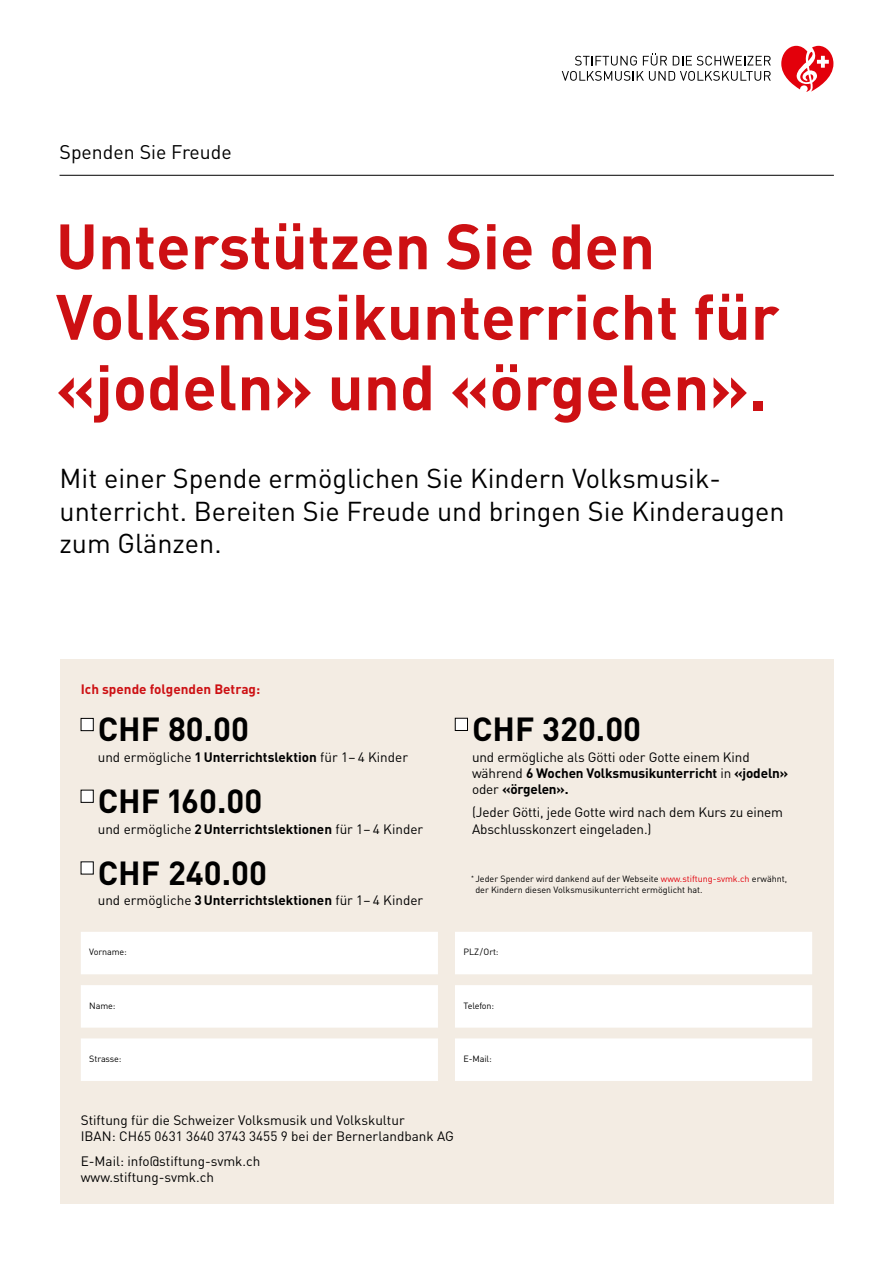
<style>
.page{position:relative;width:893px;height:1263px;background:#fff}
.page>*{position:absolute;margin:0;border:0;box-sizing:border-box;transform-origin:0 0}
.t1{font:700 63px/70.5px "DINOT";color:#cd1013}
.t2{font:700 33px "DINOT";color:#000}
.t3{font:27px/32.4px "DINOT";color:#000}
.t4{font:19.5px "DINOT";color:#000}
.t5{font:13.5px/16.2px "DINOT";color:#000}
.t6{font:700 13.5px "DINOT";color:#cd1013}
.t7{font:9px/10.8px "DINOT";color:#000}
.t8{font:9px "DINOT";letter-spacing:-.02em;color:#000}
.s1{font-weight:700}
.s2{color:#e3000b}
</style>
<div class="page">
<div style="left:60px;top:659px;width:773px;height:544px;background:#f3ece3"></div>
<div style="left:81px;top:718px;width:12px;height:13px;background:#fff"></div>
<div style="left:81px;top:718px;width:13px;height:13px;border:1px solid #000"></div>
<div style="left:81px;top:790px;width:12px;height:12px;background:#fff"></div>
<div style="left:81px;top:790px;width:13px;height:13px;border:1px solid #000"></div>
<div style="left:81px;top:862px;width:12px;height:12px;background:#fff"></div>
<div style="left:81px;top:861px;width:13px;height:13px;border:1px solid #000"></div>
<div style="left:455px;top:932px;width:357px;height:42px;background:#fff"></div>
<div style="left:455px;top:985px;width:357px;height:43px;background:#fff"></div>
<div style="left:455px;top:1038px;width:357px;height:43px;background:#fff"></div>
<div style="left:81px;top:932px;width:357px;height:42px;background:#fff"></div>
<div style="left:81px;top:985px;width:357px;height:43px;background:#fff"></div>
<div style="left:81px;top:1038px;width:357px;height:43px;background:#fff"></div>
<div style="left:455px;top:718px;width:12px;height:12px;background:#fff"></div>
<div style="left:455px;top:718px;width:13px;height:13px;border:1px solid #000"></div>
<hr style="left:60px;top:175px;width:774px;height:1px;background:#000">
<svg style="left:562px;top:54px;width:209px;height:27px"></svg>
<svg style="left:781px;top:46px;width:52px;height:46px"></svg>
<h3 class="t4" style="left:60px;top:139px;width:174px">Spenden Sie Freude</h3>
<h1 class="t1" style="left:56px;top:209px;width:725px">Unterstützen Sie den<br>Volksmusikunterricht für «jodeln» und «örgelen».</h1>
<h3 class="t3" style="left:60px;top:461px;width:727px">Mit einer Spende ermöglichen Sie Kindern Volksmusik&shy;unterricht. Bereiten Sie Freude und bringen Sie Kinderaugen zum Glänzen.</h3>
<p class="t6" style="left:81px;top:680px;width:181px">Ich spende folgenden Betrag:</p>
<h2 class="t2" style="left:98px;top:707px;width:153px">CHF 80.00</h2>
<p class="t5" style="left:98px;top:748px;width:312px">und ermögliche <span class="s1">1 Unterrichtslektion</span> für 1– 4 Kinder</p>
<h2 class="t2" style="left:98px;top:779px;width:166px">CHF 160.00</h2>
<p class="t5" style="left:98px;top:820px;width:327px">und ermögliche <span class="s1">2 Unterrichtslektionen</span> für 1– 4 Kinder</p>
<h2 class="t2" style="left:98px;top:850px;width:171px">CHF 240.00</h2>
<p class="t5" style="left:98px;top:892px;width:327px">und ermögliche <span class="s1">3 Unterrichtslektionen</span> für 1– 4 Kinder</p>
<h2 class="t2" style="left:472px;top:707px;width:171px">CHF 320.00</h2>
<p class="t5" style="left:472px;top:748px;width:318px">und ermögliche als Götti oder Gotte einem Kind während <span class="s1">6 Wochen Volksmusikunterricht</span> in <span class="s1">«jodeln» </span>oder <span class="s1">«örgelen».</span></p>
<p class="t5" style="left:472px;top:804px;width:313px">(Jeder Götti, jede Gotte wird nach dem Kurs zu einem<br>Abschlusskonzert eingeladen.)</p>
<p class="t7" style="left:475px;top:873px;width:313px;text-indent:-4px"><sup>*</sup> Jeder Spender wird dankend auf der Webseite <span class="s2">www.stiftung-svmk.ch</span> erwähnt, der Kindern diesen Volksmusikunterricht ermöglicht hat.</p>
<p class="t7" style="left:89px;top:946px;width:39px">Vorname:</p>
<p class="t7" style="left:463px;top:946px;width:37px">PLZ/Ort:</p>
<p class="t7" style="left:89px;top:999px;width:28px">Name:</p>
<p class="t8" style="left:463px;top:999px;width:32px">Telefon:</p>
<p class="t7" style="left:89px;top:1053px;width:34px">Strasse:</p>
<p class="t7" style="left:463px;top:1053px;width:30px">E-Mail:</p>
<p class="t5" style="left:81px;top:1111px;width:375px">Stiftung für die Schweizer Volksmusik und Volkskultur<br>IBAN: CH65 0631 3640 3743 3455 9 bei der Bernerlandbank AG</p>
<p class="t5" style="left:81px;top:1152px;width:181px">E-Mail: info@stiftung-svmk.ch www.stiftung-svmk.ch</p>
</div>
